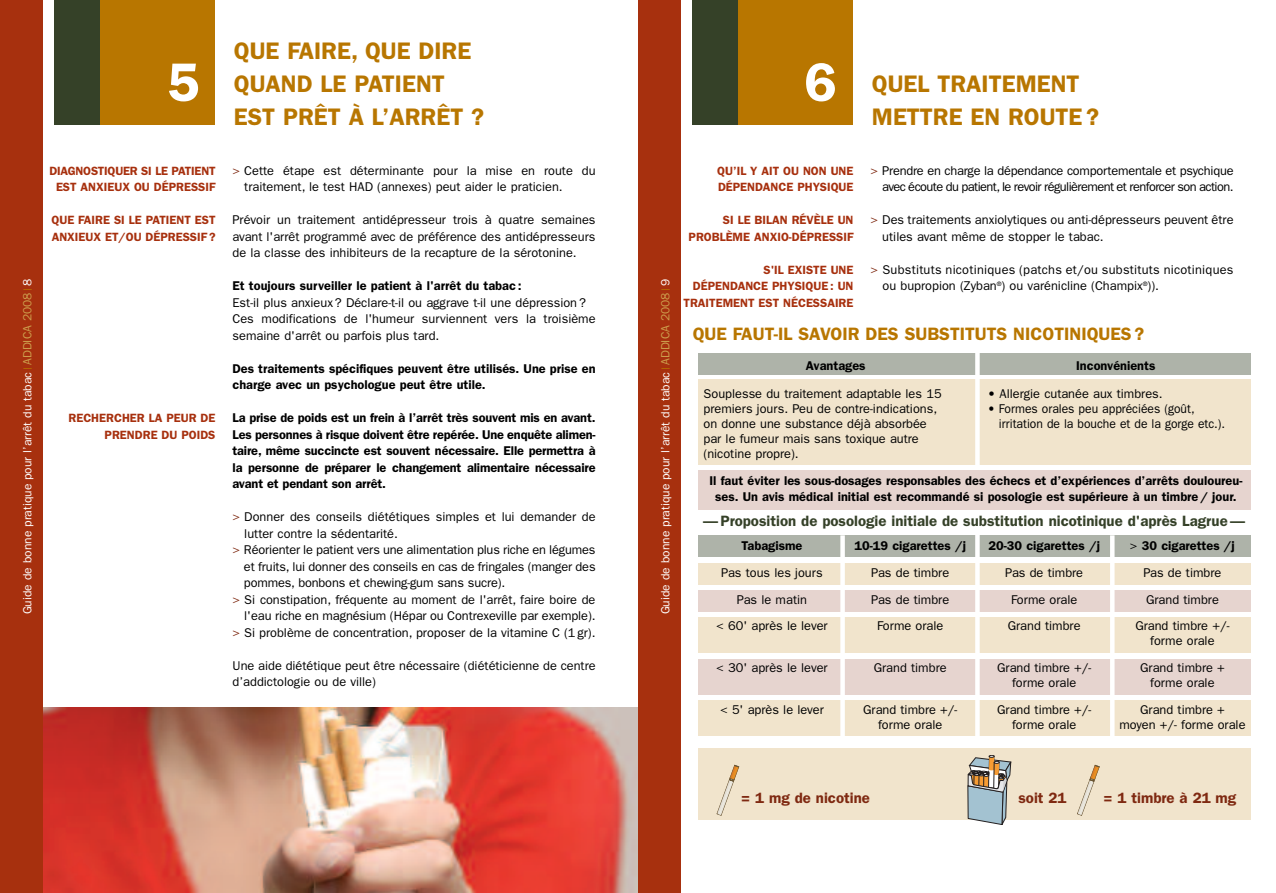
<style>
.page{position:relative;width:1276px;height:893px;background:#fff}
.page>*{position:absolute;margin:0;border:0;box-sizing:border-box;transform-origin:0 0}
.t1{font:600 54.3px "Franklin Gothic";color:#fff}
.t2{font:600 24px/33px "Franklin Gothic";color:#b87600}
.t3{font:600 18px "Franklin Gothic";color:#b87600}
.t4{font:600 15px "Franklin Gothic";color:#354128}
.t5{font:600 15px "Franklin Gothic";color:#7f2911}
.t6{font:12.75px/16.5px "Franklin Gothic";color:#000}
.t7{font:600 12.75px/16.5px "Franklin Gothic";color:#000}
.t8{font:12.75px/16.5px "Franklin Gothic";letter-spacing:-.04em;color:#000;text-align:right}
.t9{font:12.75px/16.5px "Franklin Gothic";letter-spacing:.02em;color:#000}
.t10{font:12.75px/15px "Franklin Gothic";color:#000;scale:.95 1}
.t11{font:600 12px/16.5px "Franklin Gothic";color:#a7300e;text-align:right}
.t12{font:12px "Franklin Gothic";color:#fff}
.t13{font:600 12px/16.5px "Franklin Gothic";letter-spacing:-.02em;color:#a7300e;text-align:center}
.s1{color:#b87600}
.s2{color:#cd9f4d}
.s3{color:#7f2911}
.s4{font-weight:400}
</style>
<div class="page">
<div style="left:697px;top:748px;width:553px;height:72px;background:#f1e4cc"></div>
<img style="left:43px;top:708px;width:595px;height:185px">
<div style="left:97px;top:0;width:118px;height:125px;background:#b87600"></div>
<div style="left:55px;top:0;width:45px;height:125px;background:#354128"></div>
<div style="left:0;top:0;width:43px;height:893px;background:#a7300e"></div>
<div style="left:735px;top:0;width:118px;height:125px;background:#b87600"></div>
<div style="left:692px;top:0;width:46px;height:125px;background:#354128"></div>
<div style="left:638px;top:0;width:42px;height:893px;background:#a7300e"></div>
<div style="left:697px;top:536px;width:553px;height:21px;background:#aeb3a9"></div>
<div style="left:697px;top:354px;width:553px;height:21px;background:#aeb3a9"></div>
<div style="left:697px;top:590px;width:553px;height:22px;background:#e6d4cf"></div>
<div style="left:697px;top:659px;width:553px;height:36px;background:#e6d4cf"></div>
<div style="left:697px;top:563px;width:553px;height:21px;background:#f1e4cc"></div>
<div style="left:697px;top:380px;width:553px;height:85px;background:#f1e4cc"></div>
<div style="left:697px;top:618px;width:553px;height:35px;background:#f1e4cc"></div>
<div style="left:697px;top:701px;width:553px;height:35px;background:#f1e4cc"></div>
<div style="left:840px;top:535px;width:5px;height:207px;background:#fff"></div>
<hr style="left:975px;top:348px;width:4px;height:391px;background:#fff">
<hr style="left:1110px;top:535px;width:4px;height:207px;background:#fff">
<div style="left:697px;top:470px;width:553px;height:39px;background:#e6d4cf"></div>
<svg style="left:716px;top:765px;width:23px;height:51px"></svg>
<svg style="left:1077px;top:765px;width:22px;height:51px"></svg>
<svg style="left:967px;top:755px;width:44px;height:70px"></svg>
<h1 class="t1" style="left:166px;top:50px;width:34px">5</h1>
<p class="t12" style="left:20px;top:614px;width:337px;rotate:-90deg">Guide de bonne pratique pour l’arrêt du tabac <span class="s1">|</span> <span class="s2">ADDICA 2008</span><span class="s1">|</span>8</p>
<p class="t13" style="left:49px;top:162px;width:167px">DIAGNOSTIQUER SI LE PATIENT<br>EST ANXIEUX OU DÉPRESSIF</p>
<p class="t11" style="left:51px;top:212px;width:165px;text-align:left">QUE FAIRE SI LE PATIENT EST<br>ANXIEUX ET/OU DÉPRESSIF ?</p>
<p class="t11" style="left:68px;top:410px;width:148px">RECHERCHER LA PEUR DE<br>PRENDRE DU POIDS</p>
<h2 class="t2" style="left:234px;top:34px;width:252px">QUE FAIRE, QUE DIRE<br>QUAND LE PATIENT<br>EST PRÊT À L’ARRÊT ?</h2>
<p class="t6" style="left:244px;top:162px;width:353px;text-indent:-12px"><span class="s3">&gt;</span> Cette étape est déterminante pour la mise en route du traitement, le test HAD (annexes) peut aider le praticien.</p>
<p class="t6" style="left:232px;top:211px;width:364px;text-align:justify">Prévoir un traitement antidépresseur trois à quatre semaines avant l'arrêt programmé avec de préférence des antidépresseurs de la classe des inhibiteurs de la recapture de la sérotonine.</p>
<p class="t7" style="left:232px;top:277px;width:291px">Et toujours surveiller le patient à l'arrêt du tabac :</p>
<p class="t6" style="left:232px;top:294px;width:365px">Est-il plus anxieux ? Déclare-t-il ou aggrave t-il une dépression ?<br>Ces modifications de l'humeur surviennent vers la troisième semaine d'arrêt ou parfois plus tard.</p>
<p class="t7" style="left:232px;top:360px;width:365px">Des traitements spécifiques peuvent être utilisés. Une prise en charge avec un psychologue peut être utile.</p>
<p class="t7" style="left:232px;top:409px;width:364px;text-align:justify">La prise de poids est un frein à l’arrêt très souvent mis en avant.<br>Les personnes à risque doivent être repérée. Une enquête alimen&shy;taire, même succincte est souvent nécessaire. Elle permettra à la personne de préparer le changement alimentaire nécessaire avant et pendant son arrêt.</p>
<p class="t6" style="left:232px;top:508px;width:364px"><span class="s3">&gt;</span> Donner des conseils diététiques simples et lui demander de</p>
<p class="t6" style="left:244px;top:525px;width:155px">lutter contre la sédentarité.</p>
<p class="t6" style="left:232px;top:541px;width:364px"><span class="s3">&gt;</span> Réorienter le patient vers une alimentation plus riche en légumes</p>
<p class="t6" style="left:244px;top:558px;width:353px">et fruits, lui donner des conseils en cas de fringales (manger des</p>
<p class="t6" style="left:244px;top:574px;width:263px">pommes, bonbons et chewing-gum sans sucre).</p>
<p class="t6" style="left:232px;top:591px;width:364px"><span class="s3">&gt;</span> Si constipation, fréquente au moment de l'arrêt, faire boire de</p>
<p class="t6" style="left:244px;top:607px;width:353px">l'eau riche en magnésium (Hépar ou Contrexeville par exemple).</p>
<p class="t6" style="left:232px;top:624px;width:364px"><span class="s3">&gt;</span> Si problème de concentration, proposer de la vitamine C (1 gr).</p>
<p class="t6" style="left:232px;top:657px;width:365px">Une aide diététique peut être nécessaire (diététicienne de centre d’addictologie ou de ville)</p>
<h1 class="t1" style="left:804px;top:50px;width:34px">6</h1>
<h2 class="t2" style="left:872px;top:67px;width:229px">QUEL TRAITEMENT<br>METTRE EN ROUTE ?</h2>
<p class="t12" style="left:658px;top:614px;width:337px;rotate:-90deg">Guide de bonne pratique pour l’arrêt du tabac <span class="s1">|</span> <span class="s2">ADDICA 2008</span><span class="s1">|</span>9</p>
<p class="t11" style="left:717px;top:162px;width:138px;text-align:left">QU’IL Y AIT OU NON UNE<br>DÉPENDANCE PHYSIQUE</p>
<p class="t11" style="left:688px;top:212px;width:166px">SI LE BILAN RÉVÈLE UN<br>PROBLÈME ANXIO-DÉPRESSIF</p>
<p class="t11" style="left:683px;top:261px;width:171px">S'IL EXISTE UNE<br>DÉPENDANCE PHYSIQUE : UN<br>TRAITEMENT EST NÉCESSAIRE</p>
<p class="t8" style="left:870px;top:162px;width:364px"><span class="s3">&gt;</span> Prendre en charge la dépendance comportementale et psychique avec écoute du patient, le revoir régulièrement et renforcer son action.</p>
<p class="t6" style="left:882px;top:211px;width:353px;text-indent:-12px"><span class="s3">&gt;</span> Des traitements anxiolytiques ou anti-dépresseurs peuvent être utiles avant même de stopper le tabac.</p>
<p class="t9" style="left:882px;top:261px;width:352px;text-indent:-12px"><span class="s3">&gt;</span> Substituts nicotiniques (patchs et/ou substituts nicotiniques ou bupropion (Zyban<sup>®</sup>) ou varénicline (Champix<sup>®</sup>)).</p>
<h3 class="t3" style="left:692px;top:323px;width:453px">QUE FAUT-IL SAVOIR DES SUBSTITUTS NICOTINIQUES ?</h3>
<p class="t7" style="left:806px;top:357px;width:61px">Avantages</p>
<p class="t6" style="left:703px;top:386px;width:240px;line-height:15px">Souplesse du traitement adaptable les 15 premiers jours. Peu de contre-indications, on donne une substance déjà absorbée par le fumeur mais sans toxique autre (nicotine propre).</p>
<p class="t7" style="left:1076px;top:357px;width:81px">Inconvénients</p>
<p class="t6" style="left:987px;top:385px;width:176px">• Allergie cutanée aux timbres.</p>
<p class="t10" style="left:999px;top:401px;width:240px;text-indent:-11px">• Formes orales peu appréciées (goût, irritation de la bouche et de la gorge etc.).</p>
<p class="t7" style="left:709px;top:473px;width:534px;line-height:15.3px;text-align:center">Il faut éviter les sous-dosages responsables des échecs et d’expériences d’arrêts douloureu&shy;ses. Un avis médical initial est recommandé si posologie est supérieure à un timbre / jour.</p>
<p class="t4" style="left:703px;top:512px;width:543px">— Proposition de posologie initiale de substitution nicotinique d'après Lagrue —</p>
<p class="t7" style="left:741px;top:538px;width:62px">Tabagisme</p>
<p class="t7" style="left:854px;top:538px;width:113px">10-19 cigarettes /j</p>
<p class="t7" style="left:988px;top:538px;width:113px">20-30 cigarettes /j</p>
<p class="t7" style="left:1130px;top:538px;width:106px"><span class="s4">&gt;</span> 30 cigarettes /j</p>
<p class="t6" style="left:721px;top:564px;width:103px">Pas tous les jours</p>
<p class="t6" style="left:871px;top:564px;width:79px">Pas de timbre</p>
<p class="t6" style="left:1005px;top:564px;width:79px">Pas de timbre</p>
<p class="t6" style="left:1143px;top:564px;width:79px">Pas de timbre</p>
<p class="t6" style="left:737px;top:591px;width:72px">Pas le matin</p>
<p class="t6" style="left:871px;top:591px;width:79px">Pas de timbre</p>
<p class="t6" style="left:1011px;top:591px;width:68px">Forme orale</p>
<p class="t6" style="left:1146px;top:591px;width:74px">Grand timbre</p>
<p class="t6" style="left:716px;top:618px;width:113px">&lt; 60' après le lever</p>
<p class="t6" style="left:877px;top:618px;width:68px">Forme orale</p>
<p class="t6" style="left:1007px;top:618px;width:74px">Grand timbre</p>
<p class="t6" style="left:1135px;top:619px;width:96px;line-height:15px;text-align:center">Grand timbre +/- forme orale</p>
<p class="t6" style="left:716px;top:659px;width:113px">&lt; 30' après le lever</p>
<p class="t6" style="left:874px;top:659px;width:74px">Grand timbre</p>
<p class="t6" style="left:997px;top:659px;width:96px">Grand timbre +/-</p>
<p class="t6" style="left:1140px;top:659px;width:86px">Grand timbre +</p>
<p class="t6" style="left:1012px;top:674px;width:66px">forme orale</p>
<p class="t6" style="left:1150px;top:674px;width:66px">forme orale</p>
<p class="t6" style="left:720px;top:701px;width:105px">&lt; 5' après le lever</p>
<p class="t6" style="left:863px;top:701px;width:96px">Grand timbre +/-</p>
<p class="t6" style="left:997px;top:701px;width:96px">Grand timbre +/-</p>
<p class="t6" style="left:1140px;top:701px;width:86px">Grand timbre +</p>
<p class="t6" style="left:878px;top:716px;width:66px">forme orale</p>
<p class="t6" style="left:1012px;top:716px;width:66px">forme orale</p>
<p class="t6" style="left:1119px;top:716px;width:128px">moyen +/- forme orale</p>
<p class="t5" style="left:741px;top:789px;width:130px">= 1 mg de nicotine</p>
<p class="t5" style="left:1018px;top:789px;width:50px">soit 21</p>
<p class="t5" style="left:1103px;top:789px;width:134px">= 1 timbre à 21 mg</p>
</div>
